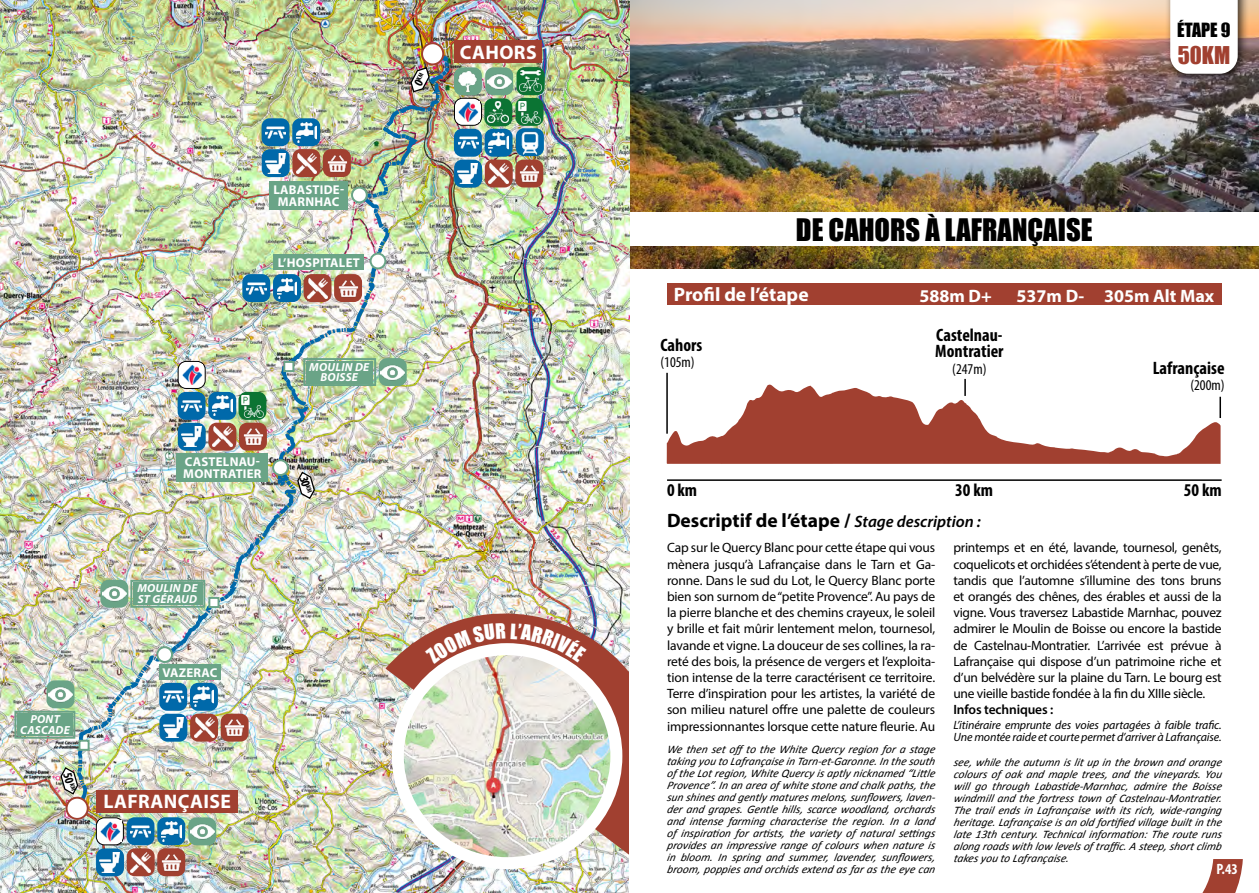
<style>
.page{position:relative;width:1259px;height:893px;background:#fff}
.page>*{position:absolute;margin:0;border:0;box-sizing:border-box;transform-origin:0 0}
.t1{font:28.5px "Impact";color:#000}
.t2{font:22.5px "Impact";color:#a14030}
.t3{font:700 19.65px "Myriad Pro";letter-spacing:.02em;color:#fff}
.t4{font:700 19.5px "Myriad Pro";color:#000}
.t5{font:700 19.5px "Myriad Pro";color:#fff}
.t6{font:700 condensed 18px/16.5px "Myriad Pro";color:#000}
.t7{font:700 18px "Myriad Pro";color:#fff}
.t8{font:18px "Impact";letter-spacing:-.005em;color:#000}
.t9{font:condensed 15px "Myriad Pro";color:#000}
.t10{font:700 condensed 15px "Myriad Pro";color:#fff}
.t11{font:13.5px/16.2px "Myriad Pro";letter-spacing:-.02em;color:#000;text-align:justify}
.t12{font:600 13.5px "Myriad Pro";letter-spacing:-.01em;color:#000}
.t13{font:700 12.75px/12px "Myriad Pro";letter-spacing:.02em;color:#fff}
.t14{font:700 condensed 12.75px "Myriad Pro";color:#000}
.t15{font:italic 12px/12px "Myriad Pro";letter-spacing:-.01em;color:#000}
.t16{font:italic 700 11.7px/10.5px "Myriad Pro";letter-spacing:.02em;color:#fff;text-align:center}
.t17{font:italic 11.55px/12px "Calibri";letter-spacing:-.01em;color:#000}
.s1{font-weight:600;font-style:italic;font-size:16.5px}
</style>
<div class="page">
<img style="left:629px;top:0;width:630px;height:269px">
<div style="left:630px;top:212px;width:629px;height:34px;background:#fff"></div>
<hr style="left:667px;top:479px;width:554px;height:2px;background:#000">
<div style="left:667px;top:283px;width:554px;height:22px;background:#a14030"></div>
<div style="left:1164px;top:0;width:85px;height:85px;background:#000;opacity:.75"></div>
<svg style="left:1170px;top:0;width:67px;height:74px"></svg>
<hr style="left:1219px;top:397px;width:2px;height:21px;background:#000">
<svg style="left:1202px;top:859px;width:40px;height:34px"></svg>
<svg style="left:667px;top:379px;width:553px;height:85px"></svg>
<hr style="left:666px;top:373px;width:2px;height:61px;background:#000">
<img style="left:0;top:0;width:629px;height:893px">
<img style="left:385px;top:605px;width:245px;height:252px">
<img style="left:398px;top:649px;width:218px;height:214px">
<div style="left:392px;top:643px;width:230px;height:226px;border:12px solid #fff;border-radius:50%"></div>
<div style="left:629px;top:658px;width:35px;height:235px;background:#fff"></div>
<svg style="left:67px;top:798px;width:21px;height:21px"></svg>
<div style="left:66px;top:797px;width:23px;height:23px;border:2px solid #a14030;border-radius:50%"></div>
<div style="left:157px;top:848px;width:28px;height:28px;background:#a14030;border-radius:8px"></div>
<div style="left:127px;top:848px;width:28px;height:28px;background:#a14030;border-radius:8px"></div>
<img style="left:131px;top:852px;width:20px;height:20px">
<img style="left:159px;top:850px;width:24px;height:24px">
<div style="left:127px;top:817px;width:27px;height:28px;background:#0069aa;border-radius:8px"></div>
<img style="left:131px;top:825px;width:20px;height:13px">
<div style="left:157px;top:817px;width:28px;height:28px;background:#0069aa;border-radius:8px"></div>
<div style="left:96px;top:848px;width:28px;height:28px;background:#0069aa;border-radius:8px"></div>
<img style="left:100px;top:852px;width:20px;height:20px">
<img style="left:161px;top:821px;width:20px;height:20px">
<div style="left:96px;top:818px;width:27px;height:27px;background:#fff;border-radius:8px"></div>
<div style="left:96px;top:817px;width:28px;height:28px;border:1px solid #000;border-radius:8px"></div>
<img style="left:100px;top:821px;width:21px;height:20px">
<div style="left:188px;top:817px;width:28px;height:28px;background:#6aa487;border-radius:8px"></div>
<img style="left:190px;top:819px;width:24px;height:24px">
<img style="left:13px;top:41px;width:573px;height:772px">
<p class="t13" style="left:273px;top:183px;width:72px;text-align:center">LABASTIDE-<br>MARNHAC</p>
<p class="t13" style="left:278px;top:256px;width:84px">L’HOSPITALET</p>
<p class="t13" style="left:183px;top:456px;width:80px">CASTELNAU-<br>MONTRATIER</p>
<p class="t16" style="left:20px;top:714px;width:51px">PONT<br>CASCADE</p>
<p class="t14" style="left:75px;top:771px;width:20px;rotate:74deg">50 <sup>KM</sup></p>
<p class="t16" style="left:137px;top:583px;width:62px;text-align:left">MOULIN DE<br>ST GÉRAUD</p>
<p class="t13" style="left:162px;top:667px;width:57px">VAZERAC</p>
<h3 class="t3" style="left:104px;top:789px;width:129px">LAFRANÇAISE</h3>
<p class="t16" style="left:309px;top:361px;width:62px">MOULIN DE<br>BOISSE</p>
<p class="t14" style="left:311px;top:474px;width:19px;rotate:74deg">30<sup>KM</sup></p>
<h3 class="t3" style="left:460px;top:39px;width:78px">CAHORS</h3>
<h1 class="t1" style="left:796px;top:207px;width:298px">DE CAHORS À LAFRANÇAISE</h1>
<h3 class="t8" style="left:1177px;top:16px;width:55px">ÉTAPE 9</h3>
<h2 class="t2" style="left:1177px;top:37px;width:54px">50KM</h2>
<h3 class="t5" style="left:674px;top:281px;width:136px">Profil de l’étape</h3>
<h3 class="t7" style="left:919px;top:284px;width:74px">588m D+</h3>
<h3 class="t6" style="left:660px;top:336px;width:43px">Cahors</h3>
<p class="t9" style="left:660px;top:353px;width:36px">(105m)</p>
<h3 class="t6" style="left:935px;top:326px;width:70px">Castelnau-<br>Montratier</h3>
<p class="t9" style="left:952px;top:360px;width:36px">(247m)</p>
<h3 class="t7" style="left:1016px;top:284px;width:199px">537m D- 305m Alt Max</h3>
<h3 class="t6" style="left:1152px;top:359px;width:73px">Lafrançaise</h3>
<p class="t9" style="left:1190px;top:376px;width:36px">(200m)</p>
<h3 class="t6" style="left:667px;top:482px;width:32px">0 km</h3>
<h3 class="t6" style="left:955px;top:482px;width:39px">30 km</h3>
<h3 class="t6" style="left:1184px;top:482px;width:39px">50 km</h3>
<h3 class="t4" style="left:667px;top:508px;width:315px">Descriptif de l’étape / <span class="s1">Stage description :</span></h3>
<p class="t11" style="left:667px;top:540px;width:270px">Cap sur le Quercy Blanc pour cette étape qui vous mènera jusqu’à Lafrançaise dans le Tarn et Ga&shy;ronne. Dans le sud du Lot, le Quercy Blanc porte bien son surnom de “petite Provence”. Au pays de la pierre blanche et des chemins crayeux, le soleil y brille et fait mûrir lentement melon, tournesol, lavande et vigne. La douceur de ses collines, la ra&shy;reté des bois, la présence de vergers et l’exploita&shy;tion intense de la terre caractérisent ce territoire.<br>Terre d’inspiration pour les artistes, la variété de son milieu naturel offre une palette de couleurs impressionnantes lorsque cette nature fleurie. Au</p>
<p class="t11" style="left:953px;top:540px;width:270px">printemps et en été, lavande, tournesol, genêts, coquelicots et orchidées s’étendent à perte de vue, tandis que l’automne s’illumine des tons bruns et orangés des chênes, des érables et aussi de la vigne. Vous traversez Labastide Marnhac, pouvez admirer le Moulin de Boisse ou encore la bastide de Castelnau-Montratier. L’arrivée est prévue à Lafrançaise qui dispose d’un patrimoine riche et d’un belvédère sur la plaine du Tarn. Le bourg est une vieille bastide fondée à la fin du XIIIe siècle.</p>
<p class="t12" style="left:953px;top:701px;width:101px">Infos techniques :</p>
<p class="t15" style="left:953px;top:719px;width:270px">L’itinéraire emprunte des voies partagées à faible trafic.<br>Une montée raide et courte permet d’arriver à Lafrançaise.</p>
<p class="t17" style="left:667px;top:743px;width:272px">We then set offto the White Quercy region for a stage taking you to Lafrançaise in Tarn-et-Garonne.In the south of the Lotregion, White Quercy isaptly nicknamed “Little Provence”.In an area of white stone and chalk paths, the sun shinesand gently maturesmelons, sunflowers, laven&shy;der and grapes. Gentle hills, scarce woodland, orchards and intense farming characterise the region. In a land of inspiration for artists, the variety of natural settings provides an impressive range of colours when nature is in bloom. In spring and summer, lavender, sunflowers, broom, poppiesand orchidsextend asfarasthe eye can</p>
<p class="t17" style="left:953px;top:756px;width:272px;text-align:justify">see, while the autumn is lit up in the brown and orange colours of oak and maple trees, and the vineyards. You will go through Labastide-Marnhac, admire the Boisse windmill and the fortress town of Castelnau-Montratier.<br>The trail ends in Lafrançaise with its rich, wide-ranging heritage.Lafrançaise isan old fortified village builtin the late 13th century. Technical information: The route runs along roadswith low levelsof traffic.A steep, shortclimb takesyou to Lafrançaise.</p>
<p class="t10" style="left:1216px;top:859px;width:23px">P.43</p>
</div>
